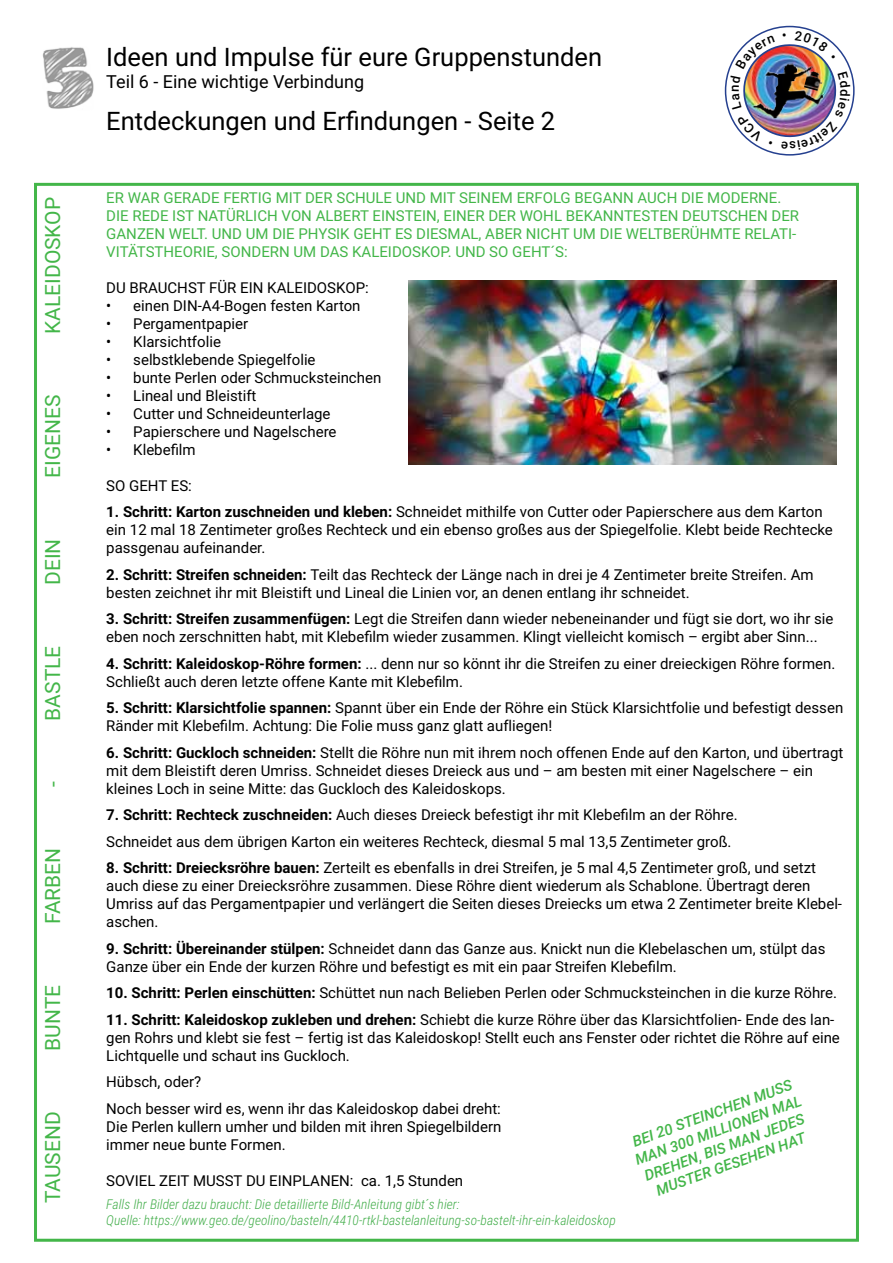
<style>
.page{position:relative;width:893px;height:1263px;background:#fff}
.page>*{position:absolute;margin:0;border:0;box-sizing:border-box;transform-origin:0 0}
.t1{font:25.5px "Roboto";color:#000}
.t2{font:21px "Roboto";color:#43b649}
.t3{font:18px "Roboto";color:#000}
.t4{font:15px/18px "Roboto";color:#000}
.t5{font:15px/18px "Roboto";color:#43b649}
.t6{font:italic 500 15px "Roboto";color:#43b649}
.t7{font:italic 300 13.5px/16.2px "Roboto Condensed";color:#41ad49}
.s1{font-weight:700}
</style>
<div class="page">
<svg style="left:725px;top:27px;width:129px;height:128px"></svg>
<img style="left:42px;top:47px;width:52px;height:62px">
<img style="left:408px;top:281px;width:428px;height:184px">
<img style="left:730px;top:31px;width:120px;height:119px">
<h1 class="t1" style="left:106px;top:39px;width:497px">Ideen und Impulse für eure Gruppenstunden</h1>
<p class="t3" style="left:106px;top:68px;width:259px">Teil 6 - Eine wichtige Verbindung</p>
<h1 class="t1" style="left:106px;top:103px;width:450px">Entdeckungen und Erfindungen - Seite 2</h1>
<h2 class="t2" style="left:38px;top:334px;width:139px;rotate:-90deg">Kaleidoskop</h2>
<p class="t5" style="left:106px;top:188px;width:694px">Er war gerade fertig mit der Schule und mit seinem Erfolg begann auch die Moderne.<br>Die Rede ist natürlich von Albert Einstein, einer der wohl bekanntesten Deutschen der ganzen Welt. Und um die Physik geht es diesmal, aber nicht um die weltberühmte Relati&shy;vitätstheorie, sondern um das Kaleidoskop. Und so geht´s:</p>
<p class="t4" style="left:106px;top:278px;width:264px">du brauchst für ein kaleidoskop:</p>
<p class="t4" style="left:106px;top:296px;width:256px">• einen DIN-A4-Bogen festen Karton</p>
<p class="t4" style="left:106px;top:314px;width:143px">• Pergamentpapier</p>
<p class="t4" style="left:106px;top:332px;width:116px">• Klarsichtfolie</p>
<p class="t4" style="left:106px;top:350px;width:211px">• selbstklebende Spiegelfolie</p>
<p class="t4" style="left:106px;top:368px;width:276px">• bunte Perlen oder Schmucksteinchen</p>
<p class="t4" style="left:106px;top:386px;width:152px">• Lineal und Bleistift</p>
<p class="t4" style="left:106px;top:404px;width:226px">• Cutter und Schneideunterlage</p>
<p class="t4" style="left:106px;top:422px;width:232px">• Papierschere und Nagelschere</p>
<p class="t4" style="left:106px;top:440px;width:91px">• Klebefilm</p>
<p class="t4" style="left:106px;top:476px;width:87px">So geht es:</p>
<p class="t4" style="left:106px;top:502px;width:728px"><span class="s1">1. Schritt: Karton zuschneiden und kleben:</span> Schneidet mithilfe von Cutter oder Papierschere aus dem Karton ein 12 mal 18 Zentimeter großes Rechteck und ein ebenso großes aus der Spiegelfolie. Klebt beide Rechtecke passgenau aufeinander.</p>
<p class="t4" style="left:106px;top:565px;width:709px"><span class="s1">2. Schritt: Streifen schneiden:</span> Teilt das Rechteck der Länge nach in drei je 4 Zentimeter breite Streifen. Am besten zeichnet ihr mit Bleistift und Lineal die Linien vor, an denen entlang ihr schneidet.</p>
<p class="t4" style="left:106px;top:609px;width:729px"><span class="s1">3. Schritt: Streifen zusammenfügen:</span> Legt die Streifen dann wieder nebeneinander und fügt sie dort, wo ihr sie eben noch zerschnitten habt, mit Klebefilm wieder zusammen. Klingt vielleicht komisch – ergibt aber Sinn...</p>
<p class="t4" style="left:106px;top:654px;width:730px"><span class="s1">4. Schritt: Kaleidoskop-Röhre formen:</span> ... denn nur so könnt ihr die Streifen zu einer dreieckigen Röhre formen.<br>Schließt auch deren letzte offene Kante mit Klebefilm.</p>
<p class="t4" style="left:106px;top:698px;width:738px"><span class="s1">5. Schritt: Klarsichtfolie spannen:</span> Spannt über ein Ende der Röhre ein Stück Klarsichtfolie und befestigt dessen<br>Ränder mit Klebefilm. Achtung: Die Folie muss ganz glatt aufliegen!</p>
<p class="t4" style="left:106px;top:743px;width:738px"><span class="s1">6. Schritt: Guckloch schneiden:</span> Stellt die Röhre nun mit ihrem noch offenen Ende auf den Karton, und übertragt mit dem Bleistift deren Umriss. Schneidet dieses Dreieck aus und – am besten mit einer N agelschere – ein kleines Loch in seine M itte: das Guckloch des Kaleidoskops.</p>
<p class="t4" style="left:106px;top:801px;width:633px;line-height:26.5px"><span class="s1">7. Schritt: Rechteck zuschneiden:</span> Auch dieses Dreieck befestigt ihr mit Klebefilm an der Röhre.<br>Schneidet aus dem übrigen Karton ein weiteres Rechteck, diesmal 5 mal 13,5 Zentimeter groß.</p>
<p class="t4" style="left:106px;top:858px;width:737px"><span class="s1">8. Schritt: Dreiecksröhre bauen:</span> Zerteilt es ebenfalls in drei Streifen, je 5 mal 4,5 Zentimeter groß, und setzt auch diese zu einer Dreiecksröhre zusammen. Diese Röhre dient wiederum als Schablone. Übertragt deren Umriss auf das Pergamentpapier und verlängert die Seiten dieses Dreiecks um etwa 2 Zentimeter breite Klebel&shy;aschen.</p>
<p class="t4" style="left:106px;top:939px;width:721px"><span class="s1">9. Schritt: Übereinander stülpen:</span> Schneidet dann das Ganze aus. Knickt nun die Klebelaschen um, stülpt das<br>Ganze über ein Ende der kurzen Röhre und befestigt es mit ein paar Streifen Klebefilm.</p>
<p class="t4" style="left:106px;top:983px;width:732px"><span class="s1">10. Schritt: Perlen einschütten:</span> Schüttet nun nach Belieben Perlen oder Schmucksteinchen in die kurze Röhre.</p>
<p class="t4" style="left:106px;top:1010px;width:735px"><span class="s1">11. Schritt: Kaleidoskop zukleben und drehen:</span> Schiebt die kurze Röhre über das Klarsichtfolien- Ende des lan&shy;gen Rohrs und klebt sie fest – fertig ist das Kaleidoskop! Stellt euch ans Fenster oder richtet die Röhre auf eine<br>Lichtquelle und schaut ins Guckloch.</p>
<p class="t4" style="left:106px;top:1068px;width:396px;line-height:26.5px">H übsch, oder?<br>Noch besser wird es, wenn ihr das Kaleidoskop dabei dreht:</p>
<p class="t4" style="left:106px;top:1117px;width:397px">Die Perlen kullern umher und bilden mit ihren Spiegelbildern immer neue bunte Formen.</p>
<p class="t4" style="left:106px;top:1171px;width:358px">Soviel Zeit musst du einplanen: ca. 1,5 Stunden</p>
<h2 class="t2" style="left:38px;top:478px;width:82px;rotate:-90deg">eigenes</h2>
<h2 class="t2" style="left:38px;top:585px;width:48px;rotate:-90deg">dein</h2>
<h2 class="t2" style="left:38px;top:721px;width:74px;rotate:-90deg">Bastle</h2>
<h2 class="t2" style="left:38px;top:787px;width:7px;rotate:-90deg">-</h2>
<h2 class="t2" style="left:38px;top:924px;width:78px;rotate:-90deg">Farben</h2>
<h2 class="t2" style="left:38px;top:1051px;width:65px;rotate:-90deg">Bunte</h2>
<p class="t6" style="left:629px;top:1132px;width:160px;rotate:-20deg">Bei 20 Steinchen muss</p>
<p class="t6" style="left:632px;top:1150px;width:178px;rotate:-20deg">man 300 Millionen Mal</p>
<h2 class="t2" style="left:38px;top:1203px;width:93px;rotate:-90deg">Tausend</h2>
<p class="t6" style="left:641px;top:1166px;width:169px;rotate:-20deg">drehen, bis man jedes</p>
<p class="t6" style="left:653px;top:1181px;width:159px;rotate:-20deg">Muster gesehen hat</p>
<p class="t7" style="left:106px;top:1195px;width:511px">Falls Ihr Bilder dazu braucht: Die detaillierte Bild-Anleitung gibt´s hier:<br>Quelle: https://www.geo.de/geolino/basteln/4410-rtkl-bastelanleitung-so-bastelt-ihr-ein-kaleidoskop</p>
</div>
